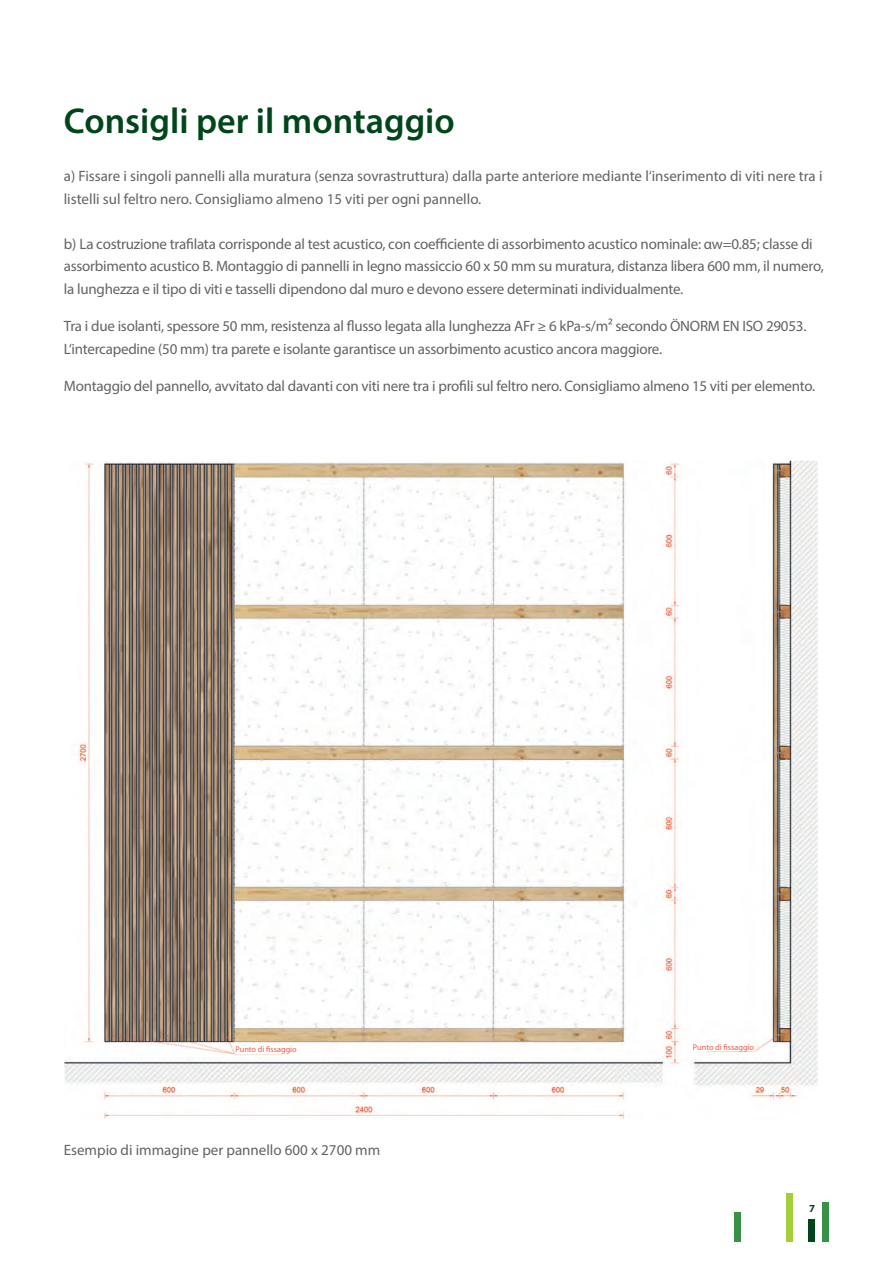
<style>
.page{position:relative;width:893px;height:1263px;background:#fff}
.page>*{position:absolute;margin:0;border:0;box-sizing:border-box;transform-origin:0 0}
.t1{font:600 36px "Myriad Pro";color:#00461a}
.t2{font:15px/22.5px "Myriad Pro";letter-spacing:-.015em;color:#636366}
.t3{font:700 10.8px "Myriad Pro";color:#00461a}
.t4{font:8.25px "Myriad Pro";color:#ec5947}
</style>
<div class="page">
<div style="left:734px;top:1212px;width:7px;height:30px;background:#389246"></div>
<div style="left:786px;top:1194px;width:7px;height:48px;background:#a6ce39"></div>
<div style="left:808px;top:1219px;width:7px;height:23px;background:#00461a"></div>
<div style="left:822px;top:1202px;width:7px;height:40px;background:#389246"></div>
<img style="left:64px;top:461px;width:754px;height:658px">
<div style="left:236px;top:1046px;width:69px;height:7px;background:#fff"></div>
<div style="left:690px;top:1043px;width:64px;height:8px;background:#fff"></div>
<h1 class="t1" style="left:64px;top:98px;width:392px">Consigli per il montaggio</h1>
<p class="t2" style="left:64px;top:164px;width:760px">a) Fissare i singoli pannelli alla muratura (senza sovrastruttura) dalla parte anteriore mediante l‘inserimento di viti nere tra i listelli sul feltro nero. Consigliamo almeno 15 viti per ogni pannello.</p>
<p class="t2" style="left:64px;top:232px;width:761px">b) La costruzione trafilata corrisponde al test acustico, con coefficiente di assorbimento acustico nominale: αw=0.85; classe di assorbimento acustico B. Montaggio di pannelli in legno massiccio 60 x 50 mm su muratura, distanza libera 600 mm, il numero, la lunghezza e il tipo di viti e tasselli dipendono dal muro e devono essere determinati individualmente.</p>
<p class="t2" style="left:64px;top:314px;width:744px">Tra i due isolanti, spessore 50 mm, resistenza al flusso legata alla lunghezza AFr ≥ 6 kPa-s/m² secondo ÖNORM EN ISO 29053.<br>L‘intercapedine (50 mm) tra parete e isolante garantisce un assorbimento acustico ancora maggiore.</p>
<p class="t2" style="left:64px;top:374px;width:753px">Montaggio del pannello, avvitato dal davanti con viti nere tra i profili sul feltro nero. Consigliamo almeno 15 viti per elemento.</p>
<p class="t4" style="left:236px;top:1044px;width:63px">Punto di fissaggio</p>
<p class="t4" style="left:693px;top:1042px;width:63px">Punto di fissaggio</p>
<p class="t2" style="left:64px;top:1139px;width:318px">Esempio di immagine per pannello 600 x 2700 mm</p>
<p class="t3" style="left:809px;top:1201px;width:7px">7</p>
</div>
